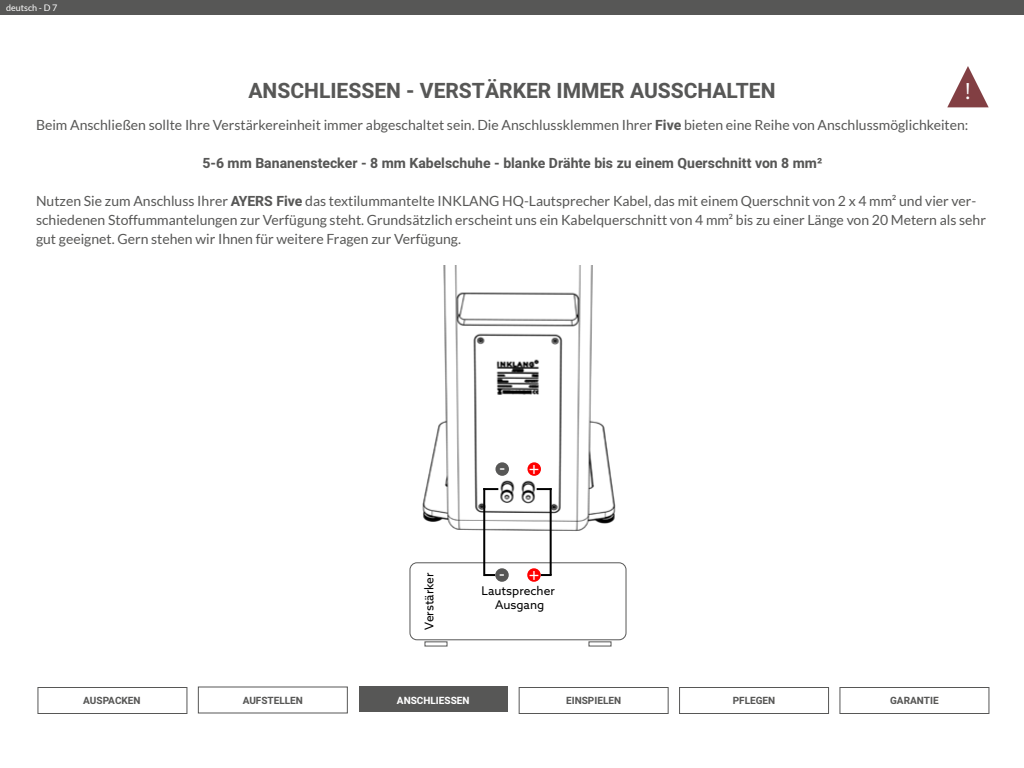
<style>
.page{position:relative;width:1024px;height:768px;background:#fff}
.page>*{position:absolute;margin:0;border:0;box-sizing:border-box;transform-origin:0 0}
.t1{font:22px "Azo Web";color:#fff}
.t2{font:700 21px "Heebo";color:#575756}
.t3{font:18px "Azo Web";color:#fff}
.t4{font:14px/19px "Lato";color:#575756}
.t5{font:700 14px "Heebo";color:#575756}
.t6{font:12px/14.4px "Azo Web";color:#000;text-align:center}
.t7{font:700 10px "Heebo";color:#575756}
.t8{font:700 10px "Heebo";color:#fff}
.t9{font:9px "Lato";color:#fff}
.s1{font-family:"Heebo";font-weight:700}
</style>
<div class="page">
<div style="left:359px;top:686px;width:149px;height:26px;background:#575756"></div>
<img style="left:422px;top:265px;width:194px;height:277px">
<div style="left:409px;top:562px;width:218px;height:78px;border:1px solid #575756;border-radius:7px"></div>
<div style="left:424px;top:641px;width:24px;height:6px;border:1px solid #575756"></div>
<div style="left:588px;top:641px;width:24px;height:6px;border:1px solid #575756"></div>
<svg style="left:485px;top:574px;width:10px;height:2px"></svg>
<hr style="left:483px;top:488px;width:2px;height:88px;background:#000">
<svg style="left:541px;top:574px;width:11px;height:2px"></svg>
<hr style="left:550px;top:488px;width:2px;height:87px;background:#000">
<div style="left:495px;top:568px;width:14px;height:14px;background:#575756;border-radius:50%"></div>
<div style="left:527px;top:568px;width:14px;height:14px;background:#f00;border-radius:50%"></div>
<div style="left:495px;top:462px;width:14px;height:14px;background:#575756;border-radius:50%"></div>
<div style="left:527px;top:462px;width:14px;height:14px;background:#f00;border-radius:50%"></div>
<svg style="left:537px;top:488px;width:15px;height:2px"></svg>
<svg style="left:483px;top:488px;width:15px;height:2px"></svg>
<div style="left:37px;top:687px;width:150px;height:27px;border:1px solid #575756"></div>
<div style="left:519px;top:687px;width:150px;height:27px;border:1px solid #575756"></div>
<div style="left:679px;top:687px;width:150px;height:27px;border:1px solid #575756"></div>
<div style="left:839px;top:687px;width:150px;height:27px;border:1px solid #575756"></div>
<svg style="left:947px;top:66px;width:42px;height:41px"></svg>
<div style="left:0;top:0;width:1024px;height:15px;background:#575756"></div>
<p class="t9" style="left:6px;top:3px;width:53px">deutsch - D 7</p>
<h2 class="t2" style="left:248px;top:76px;width:529px">ANSCHLIESSEN - VERSTÄRKER IMMER AUSSCHALTEN</h2>
<p class="t4" style="left:36px;top:116px;width:934px">Beim Anschließen sollte Ihre Verstärkereinheit immer abgeschaltet sein. Die Anschlussklemmen Ihrer <span class="s1">Five</span> bieten eine Reihe von Anschlussmöglichkeiten:</p>
<p class="t5" style="left:202px;top:154px;width:621px">5-6 mm Bananenstecker - 8 mm Kabelschuhe - blanke Drähte bis zu einem Querschnitt von 8 mm²</p>
<p class="t4" style="left:36px;top:192px;width:952px">Nutzen Sie zum Anschluss Ihrer <span class="s1">AYERS Five</span> das textilummantelte INKLANG HQ-Lautsprecher Kabel, das mit einem Querschnit von 2 x 4 mm² und vier ver&shy;schiedenen Stoffummantelungen zur Verfügung steht. Grundsätzlich erscheint uns ein Kabelquerschnitt von 4 mm² bis zu einer Länge von 20 Metern als sehr gut geeignet. Gern stehen wir Ihnen für weitere Fragen zur Verfügung.</p>
<h1 class="t1" style="left:964px;top:76px;width:8px">!</h1>
<p class="t3" style="left:499px;top:457px;width:42px">- +</p>
<p class="t6" style="left:422px;top:630px;width:59px;rotate:-90deg">Verstärker</p>
<p class="t3" style="left:499px;top:563px;width:42px">- +</p>
<p class="t6" style="left:482px;top:583px;width:75px">Lautsprecher<br>Ausgang</p>
<p class="t7" style="left:83px;top:694px;width:59px">AUSPACKEN</p>
<p class="t7" style="left:243px;top:694px;width:62px">AUFSTELLEN</p>
<p class="t8" style="left:397px;top:694px;width:74px">ANSCHLIESSEN</p>
<p class="t7" style="left:566px;top:694px;width:56px">EINSPIELEN</p>
<p class="t7" style="left:733px;top:694px;width:44px">PFLEGEN</p>
<p class="t7" style="left:890px;top:694px;width:50px">GARANTIE</p>
</div>
